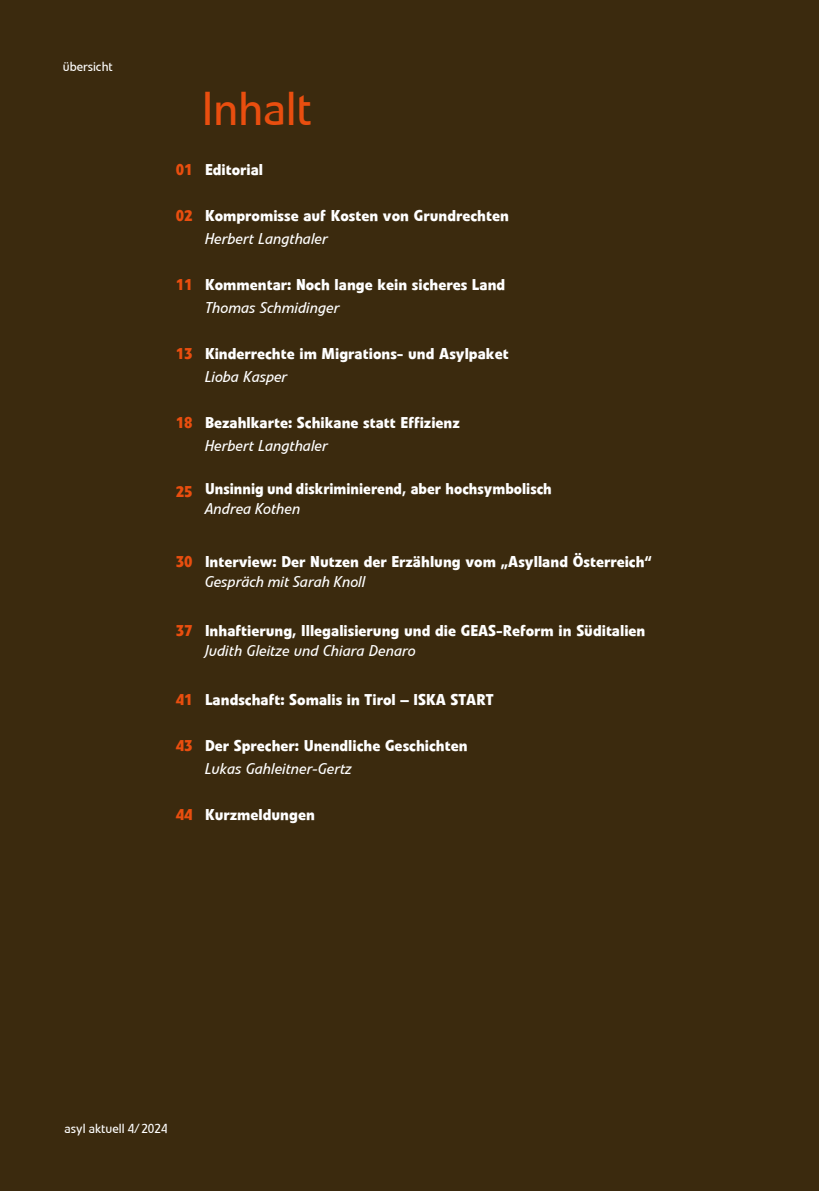
<style>
.page{position:relative;width:819px;height:1191px;background:#3b2a0e}
.page>*{position:absolute;margin:0;border:0;box-sizing:border-box;transform-origin:0 0}
.t1{font:47.25px "Linotype Veto";color:#e94e0f}
.t2{font:700 15.58px "Linotype Veto";color:#fff}
.t3{font:italic 15.58px "Linotype Veto";color:#fff}
.t4{font:700 15.58px "Linotype Veto";color:#e94e0f}
.t5{font:13.12px "Linotype Veto";color:#fff}
</style>
<div class="page">
<p class="t5" style="left:63px;top:59px;width:52px">übersicht</p>
<h1 class="t1" style="left:202px;top:81px;width:112px">Inhalt</h1>
<p class="t4" style="left:176px;top:159px;width:18px">01</p>
<p class="t4" style="left:176px;top:206px;width:18px">02</p>
<p class="t4" style="left:176px;top:275px;width:18px">11</p>
<p class="t4" style="left:176px;top:344px;width:18px">13</p>
<p class="t4" style="left:176px;top:413px;width:18px">18</p>
<p class="t4" style="left:176px;top:482px;width:18px">25</p>
<p class="t4" style="left:176px;top:551px;width:18px">30</p>
<p class="t4" style="left:176px;top:620px;width:18px">37</p>
<p class="t4" style="left:176px;top:690px;width:18px">41</p>
<p class="t4" style="left:176px;top:736px;width:18px">43</p>
<p class="t4" style="left:176px;top:805px;width:18px">44</p>
<p class="t2" style="left:205px;top:159px;width:60px">Editorial</p>
<p class="t2" style="left:205px;top:206px;width:305px">Kompromisse auf Kosten von Grundrechten</p>
<p class="t3" style="left:205px;top:229px;width:125px">Herbert Langthaler</p>
<p class="t2" style="left:205px;top:275px;width:302px">Kommentar: Noch lange kein sicheres Land</p>
<p class="t3" style="left:205px;top:298px;width:136px">Thomas Schmidinger</p>
<p class="t2" style="left:205px;top:344px;width:305px">Kinderrechte im Migrations- und Asylpaket</p>
<p class="t3" style="left:205px;top:367px;width:84px">Lioba Kasper</p>
<p class="t2" style="left:205px;top:413px;width:256px">Bezahlkarte: Schikane statt Effizienz</p>
<p class="t3" style="left:205px;top:437px;width:125px">Herbert Langthaler</p>
<p class="t2" style="left:205px;top:479px;width:348px">Unsinnig und diskriminierend, aber hochsymbolisch</p>
<p class="t3" style="left:205px;top:499px;width:97px">Andrea Kothen</p>
<p class="t2" style="left:205px;top:551px;width:448px">Interview: Der Nutzen der Erzählung vom „Asylland Österreich“</p>
<p class="t3" style="left:205px;top:572px;width:162px">Gespräch mit Sarah Knoll</p>
<p class="t2" style="left:205px;top:620px;width:442px">Inhaftierung, Illegalisierung und die GEAS-Reform in Süditalien</p>
<p class="t3" style="left:205px;top:641px;width:212px">Judith Gleitze und Chiara Denaro</p>
<p class="t2" style="left:205px;top:690px;width:290px">Landschaft: Somalis in Tirol – ISKA START</p>
<p class="t2" style="left:205px;top:736px;width:264px">Der Sprecher: Unendliche Geschichten</p>
<p class="t3" style="left:205px;top:759px;width:149px">Lukas Gahleitner-Gertz</p>
<p class="t2" style="left:205px;top:805px;width:111px">Kurzmeldungen</p>
<p class="t5" style="left:65px;top:1120px;width:104px">asyl aktuell 4/2024</p>
</div>
